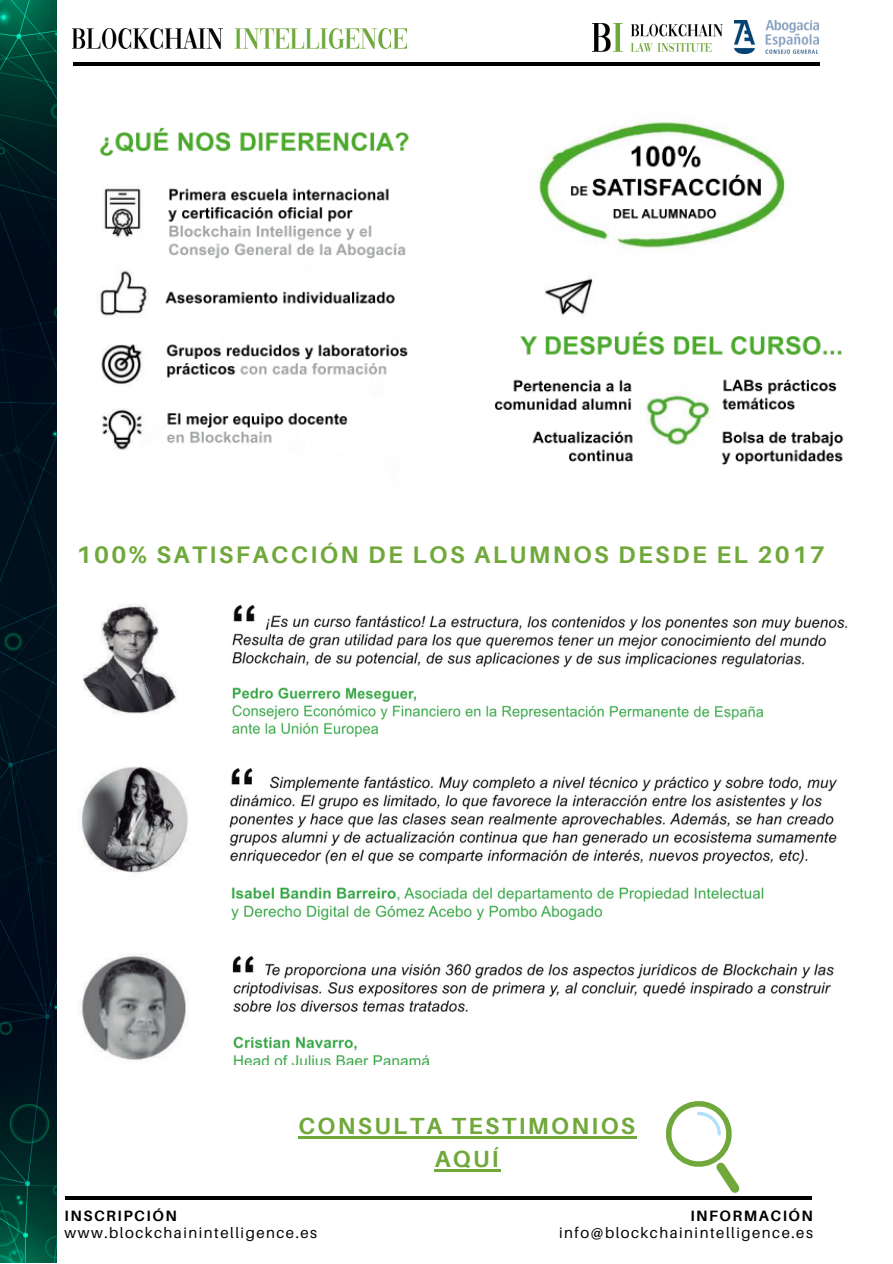
<style>
.page{position:relative;width:893px;height:1264px;background:#fff}
.page>*{position:absolute;margin:0;border:0;box-sizing:border-box;transform-origin:0 0}
.t1{font:700 24px "Aileron";letter-spacing:.1em;color:#70a83b}
.t2{font:700 23.4px "Aileron";letter-spacing:.1em;color:#70a83b}
.t3{font:15px "Aileron";letter-spacing:.1em;color:#000}
.t4{font:700 15px "Aileron";letter-spacing:.1em;color:#000}
</style>
<div class="page">
<img style="left:80px;top:604px;width:768px;height:460px">
<img style="left:0;top:0;width:57px;height:1262px">
<hr style="left:73px;top:62px;width:746px;height:4px;background:#000">
<img style="left:592px;top:23px;width:131px;height:28px">
<img style="left:734px;top:21px;width:84px;height:32px">
<hr style="left:65px;top:1196px;width:746px;height:3px;background:#000">
<img style="left:73px;top:29px;width:334px;height:20px">
<img style="left:99px;top:121px;width:745px;height:344px">
<img style="left:494px;top:1051px;width:354px;height:121px">
<svg style="left:656px;top:1091px;width:93px;height:102px"></svg>
<hr style="left:435px;top:1169px;width:66px;height:2px;background:#70a83b">
<hr style="left:298px;top:1135px;width:339px;height:3px;background:#70a83b">
<p class="t1" style="left:77px;top:540px;width:749px">100% SATISFACCIÓN DE LOS ALUMNOS DESDE EL 2017</p>
<p class="t2" style="left:298px;top:1110px;width:338px">CONSULTA TESTIMONIOS</p>
<p class="t4" style="left:65px;top:1206px;width:114px">INSCRIPCIÓN</p>
<p class="t3" style="left:65px;top:1223px;width:254px">www.blockchainintelligence.es</p>
<p class="t2" style="left:435px;top:1144px;width:65px">AQUÍ</p>
<p class="t4" style="left:690px;top:1206px;width:124px">INFORMACIÓN</p>
<p class="t3" style="left:559px;top:1223px;width:255px">info@blockchainintelligence.es</p>
</div>
